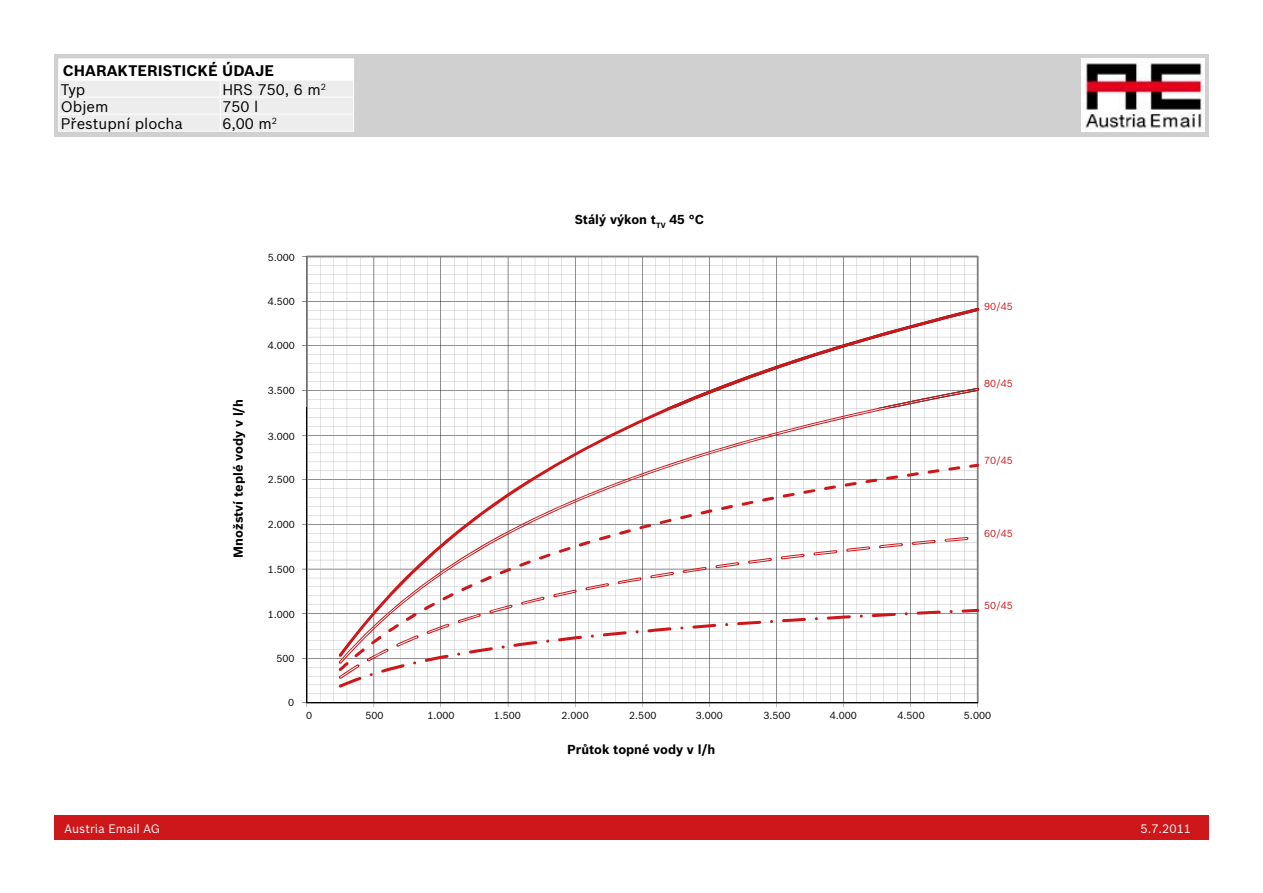
<style>
.page{position:relative;width:1263px;height:893px;background:#fff}
.page>*{position:absolute;margin:0;border:0;box-sizing:border-box;transform-origin:0 0}
.t1{font:15px "Bosch Sans";color:#000}
.t2{font:700 15px "Bosch Sans";color:#000}
.t3{font:700 12.75px "Bosch Sans";color:#000}
.t4{font:12px "Bosch Sans";color:#fff}
.t5{font:10.05px "Bosch Sans";color:#000}
.t6{font:10.05px "Bosch Sans";letter-spacing:.01em;color:#cd171a}
</style>
<div class="page">
<hr style="left:978px;top:256px;width:1px;height:447px;background:#000">
<svg style="left:306px;top:256px;width:672px;height:447px"></svg>
<hr style="left:307px;top:407px;width:1px;height:296px;background:#000">
<hr style="left:307px;top:703px;width:671px;height:1px;background:#000">
<svg style="left:339px;top:308px;width:640px;height:80px"></svg>
<svg style="left:339px;top:388px;width:640px;height:76px"></svg>
<svg style="left:339px;top:464px;width:640px;height:145px"></svg>
<svg style="left:339px;top:537px;width:630px;height:72px"></svg>
<svg style="left:339px;top:609px;width:640px;height:79px"></svg>
<div style="left:54px;top:815px;width:1155px;height:25px;background:#cd171a"></div>
<div style="left:54px;top:54px;width:1155px;height:82px;background:#d0d0d0"></div>
<img style="left:1081px;top:58px;width:124px;height:74px">
<svg style="left:58px;top:59px;width:296px;height:72px"></svg>
<hr style="left:58px;top:131px;width:162px;height:1px;background:#fff">
<hr style="left:220px;top:131px;width:134px;height:1px;background:#fff">
<h1 class="t2" style="left:63px;top:61px;width:213px">CHARAKTERISTICKÉ ÚDAJE</h1>
<h1 class="t1" style="left:61px;top:80px;width:26px">Typ</h1>
<h1 class="t1" style="left:222px;top:80px;width:105px">HRS 750, 6 m<sup>2</sup></h1>
<h1 class="t1" style="left:61px;top:97px;width:49px">Objem</h1>
<h1 class="t1" style="left:222px;top:97px;width:37px">750 l</h1>
<h1 class="t1" style="left:61px;top:114px;width:123px">Přestupní plocha</h1>
<h1 class="t1" style="left:222px;top:114px;width:56px">6,00 m<sup>2</sup></h1>
<p class="t5" style="left:268px;top:251px;width:29px">5.000</p>
<p class="t5" style="left:268px;top:295px;width:29px">4.500</p>
<p class="t5" style="left:268px;top:339px;width:29px">4.000</p>
<p class="t3" style="left:230px;top:558px;width:160px;rotate:-90deg">Množství teplé vody v l/h</p>
<p class="t5" style="left:268px;top:384px;width:29px">3.500</p>
<p class="t5" style="left:268px;top:430px;width:29px">3.000</p>
<p class="t5" style="left:268px;top:473px;width:29px">2.500</p>
<p class="t5" style="left:268px;top:518px;width:29px">2.000</p>
<p class="t5" style="left:268px;top:563px;width:29px">1.500</p>
<p class="t5" style="left:268px;top:608px;width:29px">1.000</p>
<p class="t5" style="left:277px;top:652px;width:20px">500</p>
<p class="t5" style="left:288px;top:696px;width:8px">0</p>
<p class="t3" style="left:575px;top:211px;width:131px">Stálý výkon t<sub>TV</sub> 45 °C</p>
<p class="t6" style="left:984px;top:300px;width:30px">90/45</p>
<p class="t6" style="left:984px;top:377px;width:30px">80/45</p>
<p class="t6" style="left:984px;top:454px;width:30px">70/45</p>
<p class="t6" style="left:984px;top:527px;width:30px">60/45</p>
<p class="t6" style="left:984px;top:599px;width:30px">50/45</p>
<p class="t5" style="left:306px;top:709px;width:8px">0</p>
<p class="t5" style="left:365px;top:709px;width:20px">500</p>
<p class="t5" style="left:427px;top:709px;width:29px">1.000</p>
<p class="t5" style="left:494px;top:709px;width:29px">1.500</p>
<p class="t5" style="left:561px;top:709px;width:29px">2.000</p>
<p class="t5" style="left:629px;top:709px;width:29px">2.500</p>
<p class="t5" style="left:696px;top:709px;width:29px">3.000</p>
<p class="t5" style="left:763px;top:709px;width:29px">3.500</p>
<p class="t5" style="left:830px;top:709px;width:29px">4.000</p>
<p class="t5" style="left:897px;top:709px;width:29px">4.500</p>
<p class="t5" style="left:964px;top:709px;width:29px">5.000</p>
<p class="t3" style="left:567px;top:741px;width:150px">Průtok topné vody v l/h</p>
<p class="t4" style="left:65px;top:821px;width:97px">Austria Email AG</p>
<p class="t4" style="left:1140px;top:821px;width:52px">5.7.2011</p>
</div>
